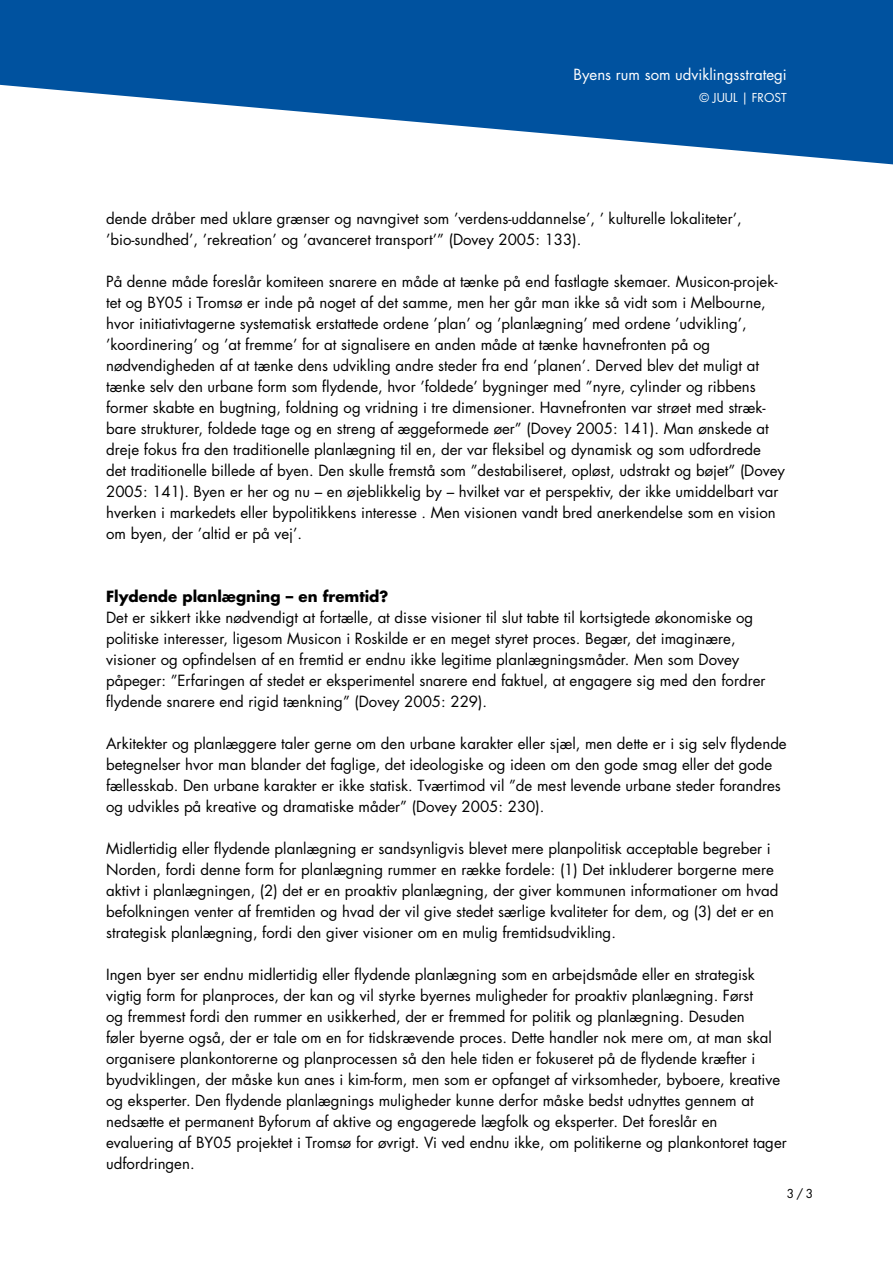
<style>
.page{position:relative;width:893px;height:1263px;background:#fff}
.page>*{position:absolute;margin:0;border:0;box-sizing:border-box;transform-origin:0 0}
.t1{font:15px/21px "Futura";color:#000}
.t2{font:700 15px "Futura";color:#000}
.t3{font:15px "Futura";color:#fff}
.t4{font:12px "Futura";color:#fff}
.t5{font:12px "Futura";color:#000}
</style>
<div class="page">
<svg style="left:0;top:0;width:892px;height:165px;fill:#00529f"></svg>
<p class="t3" style="left:573px;top:68px;width:215px">Byens rum som udviklingsstrategi</p>
<p class="t4" style="left:699px;top:92px;width:89px">© JUUL | FROST</p>
<p class="t1" style="left:106px;top:209px;width:637px">dende dråber med uklare grænser og navngivet som ’verdens-uddannelse’, ’ kulturelle lokaliteter’, ’bio-sundhed’, ’rekreation’ og ’avanceret transport’” (Dovey 2005: 133).</p>
<p class="t1" style="left:106px;top:272px;width:680px">På denne måde foreslår komiteen snarere en måde at tænke på end fastlagte skemaer. Musicon-projek&shy;tet og BY05 i Tromsø er inde på noget af det samme, men her går man ikke så vidt som i Melbourne, hvor initiativtagerne systematisk erstattede ordene ’plan’ og ’planlægning’ med ordene ’udvikling’, ’koordinering’ og ’at fremme’ for at signalisere en anden måde at tænke havnefronten på og nødvendigheden af at tænke dens udvikling andre steder fra end ’planen’. Derved blev det muligt at tænke selv den urbane form som flydende, hvor ’foldede’ bygninger med ”nyre, cylinder og ribbens former skabte en bugtning, foldning og vridning i tre dimensioner. Havnefronten var strøet med stræk&shy;bare strukturer, foldede tage og en streng af æggeformede øer” (Dovey 2005: 141). Man ønskede at dreje fokus fra den traditionelle planlægning til en, der var fleksibel og dynamisk og som udfordrede<br>det traditionelle billede af byen. Den skulle fremstå som ”destabiliseret, opløst, udstrakt og bøjet” (Dovey 2005: 141). Byen er her og nu – en øjeblikkelig by – hvilket var et perspektiv, der ikke umiddelbart var hverken i markedets eller bypolitikkens interesse . Men visionen vandt bred anerkendelse som en vision om byen, der ’altid er på vej’.</p>
<p class="t2" style="left:106px;top:590px;width:284px">Flydende planlægning – en fremtid?</p>
<p class="t1" style="left:106px;top:608px;width:661px">Det er sikkert ikke nødvendigt at fortælle, at disse visioner til slut tabte til kortsigtede økonomiske og politiske interesser, ligesom Musicon i Roskilde er en meget styret proces. Begær, det imaginære, visioner og opfindelsen af en fremtid er endnu ikke legitime planlægningsmåder. Men som Dovey påpeger: ”Erfaringen af stedet er eksperimentel snarere end faktuel, at engagere sig med den fordrer flydende snarere end rigid tænkning” (Dovey 2005: 229).</p>
<p class="t1" style="left:106px;top:734px;width:682px">Arkitekter og planlæggere taler gerne om den urbane karakter eller sjæl, men dette er i sig selv flydende betegnelser hvor man blander det faglige, det ideologiske og ideen om den gode smag eller det gode fællesskab. Den urbane karakter er ikke statisk. Tværtimod vil ”de mest levende urbane steder forandres og udvikles på kreative og dramatiske måder” (Dovey 2005: 230).</p>
<p class="t1" style="left:106px;top:839px;width:673px">Midlertidig eller flydende planlægning er sandsynligvis blevet mere planpolitisk acceptable begreber i Norden, fordi denne form for planlægning rummer en række fordele: (1) Det inkluderer borgerne mere aktivt i planlægningen, (2) det er en proaktiv planlægning, der giver kommunen informationer om hvad befolkningen venter af fremtiden og hvad der vil give stedet særlige kvaliteter for dem, og (3) det er en strategisk planlægning, fordi den giver visioner om en mulig fremtidsudvikling.</p>
<p class="t1" style="left:106px;top:965px;width:682px">Ingen byer ser endnu midlertidig eller flydende planlægning som en arbejdsmåde eller en strategisk vigtig form for planproces, der kan og vil styrke byernes muligheder for proaktiv planlægning. Først<br>og fremmest fordi den rummer en usikkerhed, der er fremmed for politik og planlægning. Desuden<br>føler byerne også, der er tale om en for tidskrævende proces. Dette handler nok mere om, at man skal organisere plankontorerne og planprocessen så den hele tiden er fokuseret på de flydende kræfter i byudviklingen, der måske kun anes i kim-form, men som er opfanget af virksomheder, byboere, kreative og eksperter. Den flydende planlægnings muligheder kunne derfor måske bedst udnyttes gennem at nedsætte et permanent Byforum af aktive og engagerede lægfolk og eksperter. Det foreslår en evaluering af BY05 projektet i Tromsø for øvrigt. Vi ved endnu ikke, om politikerne og plankontoret tager udfordringen.</p>
<p class="t5" style="left:786px;top:1188px;width:28px">3/3</p>
</div>
